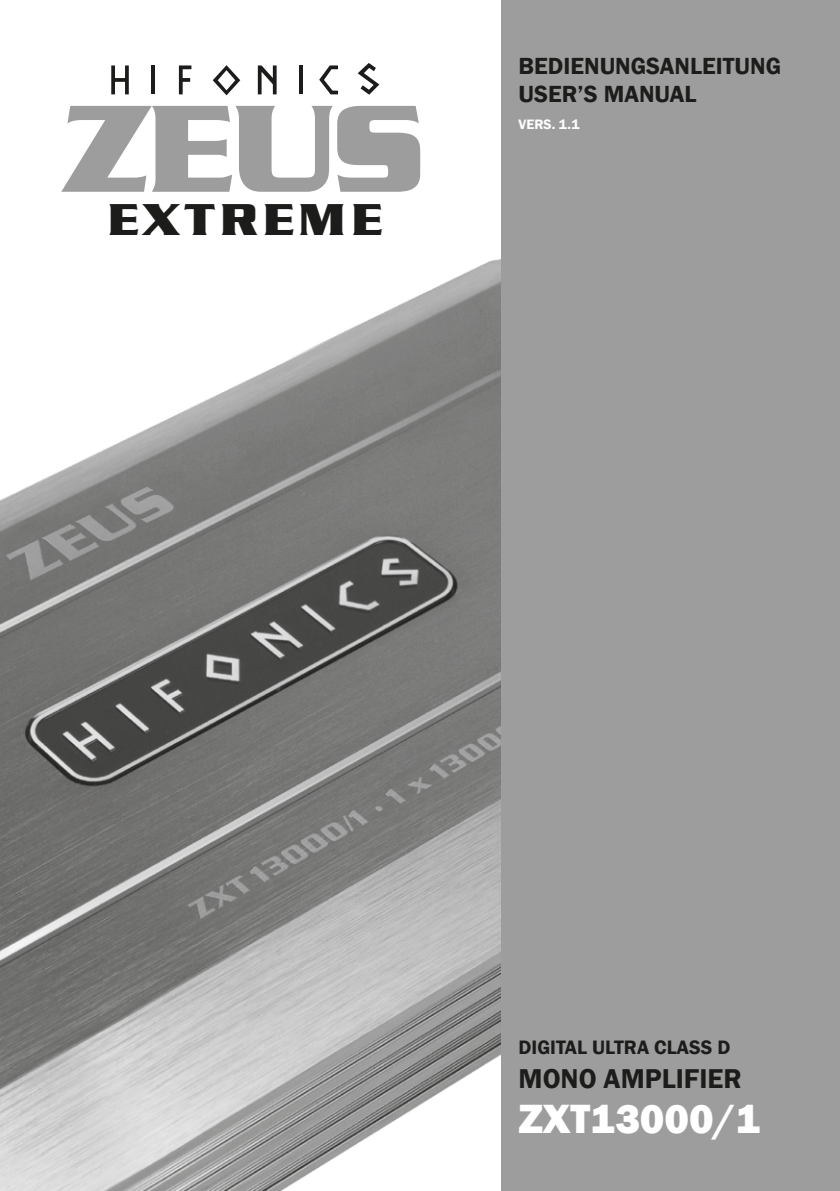
<style>
.page{position:relative;width:840px;height:1191px;background:#fff}
.page>*{position:absolute;margin:0;border:0;box-sizing:border-box;transform-origin:0 0}
.t1{font:700 46px "Serpentine";letter-spacing:.1em;color:#1c1c1b}
.t2{font:800 42px "Franklin Gothic";color:#fff}
.t3{font:600 28px "Franklin Gothic";color:#1c1c1b}
.t4{font:600 24px/28.8px "Franklin Gothic";color:#1c1c1b}
.t5{font:600 20px "Franklin Gothic";color:#1c1c1b}
.t6{font:600 14px "Franklin Gothic";color:#fff}
</style>
<div class="page">
<img style="left:0;top:259px;width:501px;height:932px">
<div style="left:501px;top:0;width:338px;height:1191px;background:#9e9d9d"></div>
<svg style="left:212px;top:65px;width:28px;height:30px"></svg>
<svg style="left:111px;top:65px;width:18px;height:29px"></svg>
<svg style="left:357px;top:63px;width:22px;height:32px"></svg>
<svg style="left:319px;top:65px;width:19px;height:29px"></svg>
<hr style="left:299px;top:65px;width:4px;height:29px;background:#1c1c1b">
<svg style="left:258px;top:65px;width:18px;height:29px"></svg>
<svg style="left:179px;top:65px;width:12px;height:29px"></svg>
<hr style="left:151px;top:65px;width:4px;height:29px;background:#1c1c1b">
<svg style="left:61px;top:106px;width:359px;height:86px"></svg>
<h1 class="t1" style="left:107px;top:188px;width:276px">EXTREME</h1>
<p class="t4" style="left:518px;top:51px;width:264px">BEDIENUNGSANLEITUNG<br>USER’S MANUAL</p>
<p class="t6" style="left:518px;top:116px;width:62px">VERS. 1.1</p>
<p class="t5" style="left:518px;top:1035px;width:213px">DIGITAL ULTRA CLASS D</p>
<p class="t3" style="left:518px;top:1061px;width:225px">MONO AMPLIFIER</p>
<h2 class="t2" style="left:518px;top:1091px;width:243px">ZXT13000/1</h2>
</div>
